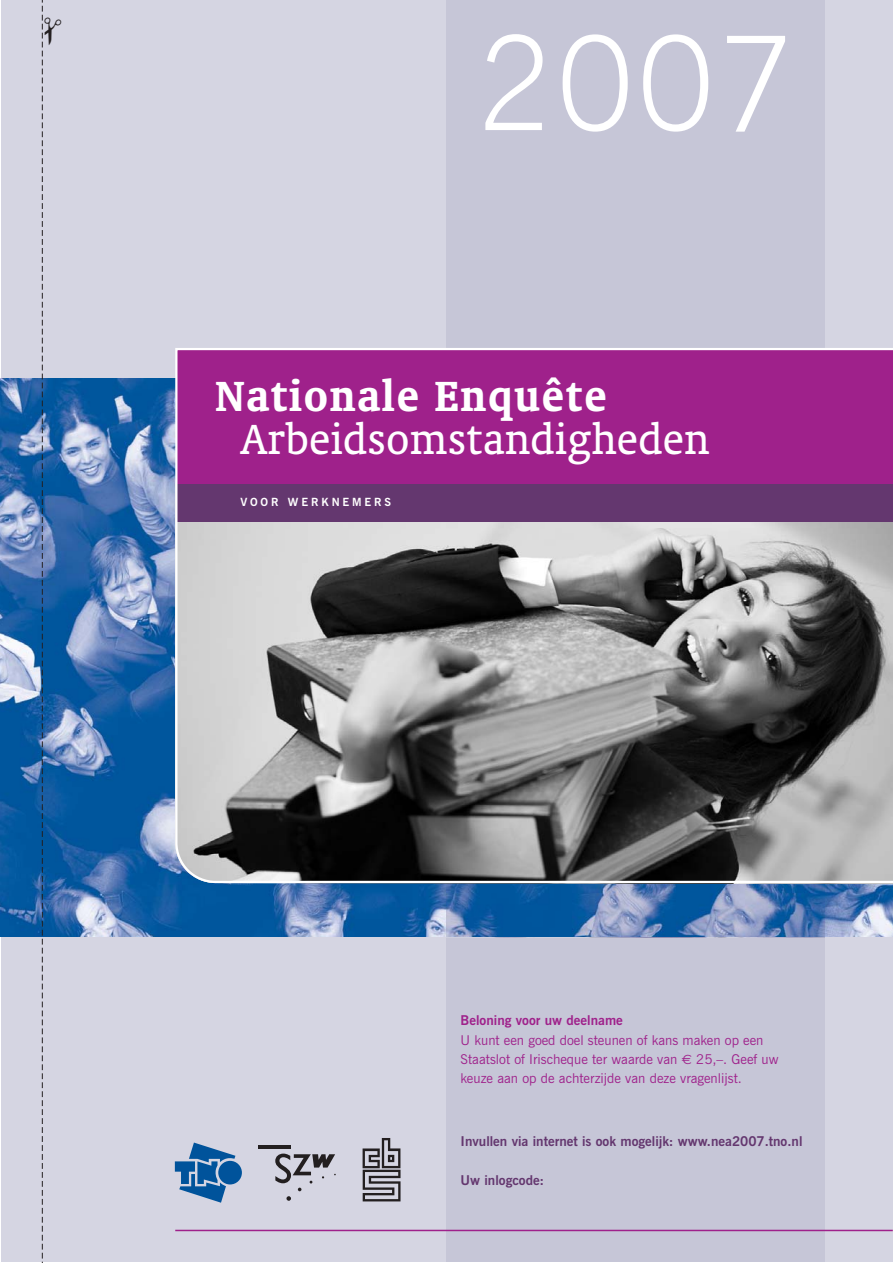
<style>
.page{position:relative;width:893px;height:1263px;background:#fff}
.page>*{position:absolute;margin:0;border:0;box-sizing:border-box;transform-origin:0 0}
.t1{font:300 130.5px "News Gothic BT";color:#fff}
.t2{font:48px "Oranda BT";color:#fff}
.t3{font:700 48px "Oranda BT";letter-spacing:.035em;color:#fff}
.t4{font:13.5px/19.4px "News Gothic BT";color:#9f218b}
.t5{font:700 13.5px "News Gothic BT";color:#64376f}
.t6{font:700 13.5px "News Gothic BT";color:#9f218b}
.t7{font:700 11.25px "News Gothic BT";letter-spacing:.255em;color:#fff}
.s1{font-family:"Euro Sans"}
</style>
<div class="page">
<div style="left:1px;top:1px;width:892px;height:1261px;background:#d5d5e2"></div>
<div style="left:446px;top:1px;width:379px;height:1261px;background:#c6c6d7"></div>
<img style="left:1px;top:379px;width:892px;height:558px">
<img style="left:446px;top:884px;width:379px;height:53px">
<hr style="left:258px;top:1146px;width:32px;height:3px;background:#231f20">
<svg style="left:275px;top:1153px;width:61px;height:48px"></svg>
<hr style="left:175px;top:1230px;width:718px;height:1px;background:#9f218b">
<svg style="left:363px;top:1138px;width:38px;height:63px"></svg>
<div style="left:218px;top:1161px;width:24px;height:23px;background:#00539b;border-radius:50%"></div>
<svg style="left:175px;top:1142px;width:60px;height:61px"></svg>
<svg style="left:175px;top:348px;width:718px;height:535px"></svg>
<svg style="left:42px;top:1px;width:20px;height:1261px"></svg>
<h1 class="t1" style="left:476px;top:35px;width:321px">2007</h1>
<h2 class="t3" style="left:216px;top:378px;width:393px">Nationale Enquête</h2>
<h2 class="t2" style="left:240px;top:422px;width:471px">Arbeidsomstandigheden</h2>
<p class="t7" style="left:240px;top:498px;width:152px">VOOR WERKNEMERS</p>
<p class="t6" style="left:461px;top:1015px;width:164px">Beloning voor uw deelname</p>
<p class="t4" style="left:461px;top:1031px;width:319px">U kunt een goed doel steunen of kans maken op een<br>Staatslot of Irischeque ter waarde van <span class="s1">€</span> 25,–. Geef uw keuze aan op de achterzijde van deze vragenlijst.</p>
<p class="t5" style="left:461px;top:1136px;width:343px">Invullen via internet is ook mogelijk: www.nea2007.tno.nl</p>
<p class="t5" style="left:461px;top:1175px;width:85px">Uw inlogcode:</p>
</div>
